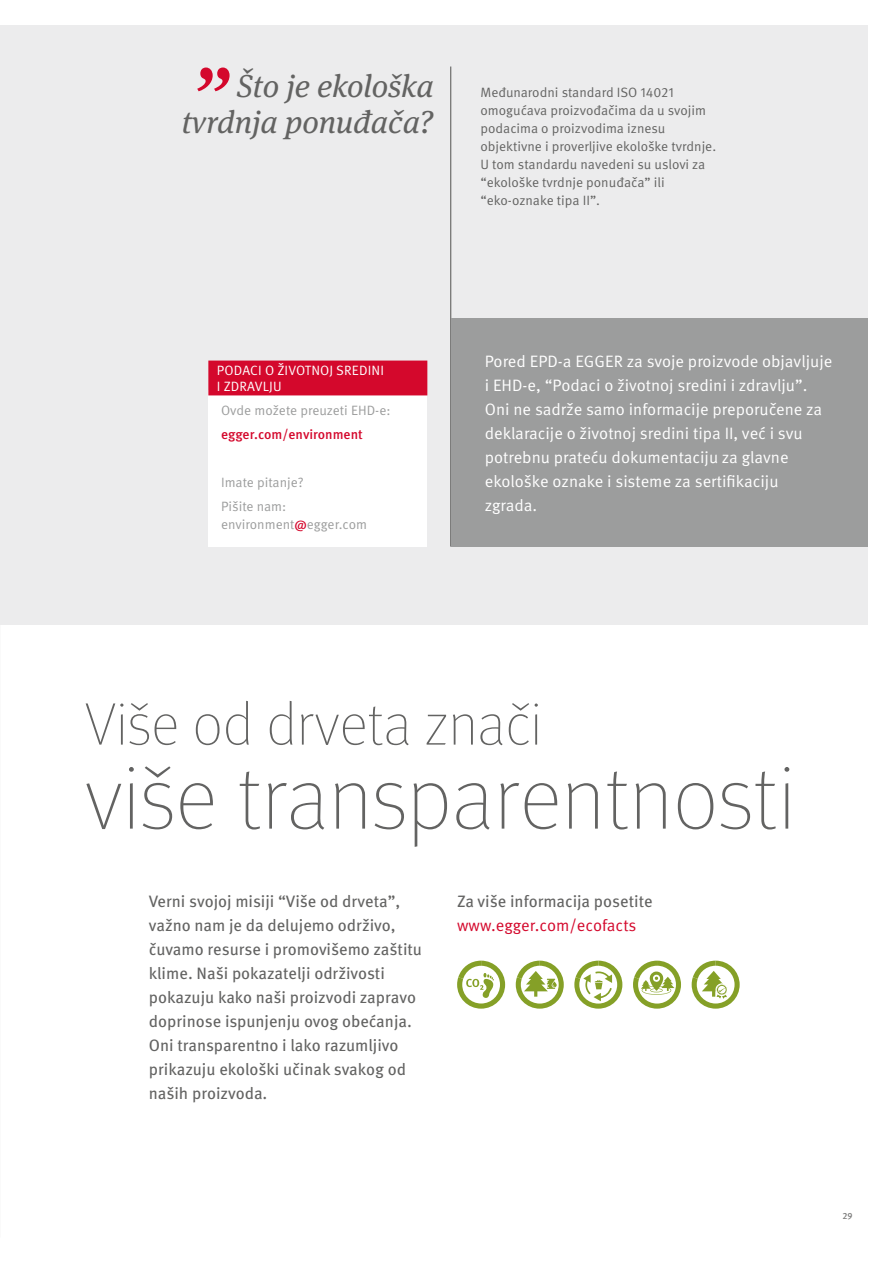
<style>
.page{position:relative;width:893px;height:1263px;background:#fff}
.page>*{position:absolute;margin:0;border:0;box-sizing:border-box;transform-origin:0 0}
.t1{font:100 90px "Meta Pro";letter-spacing:-.005em;color:#636362}
.t2{font:100 60px "Meta Pro";color:#636362}
.t3{font:italic 31.8px/36px "Meta Serif Pro";color:#636362;text-align:right}
.t4{font:16.5px/24px "Meta Pro";color:#636362}
.t5{font:16.5px/24px "Meta Pro";color:#fff}
.t6{font:16.5px "Meta Pro";color:#d4082c}
.t7{font:13.5px/18px "Meta Pro";color:#636362}
.t8{font:13.5px/24px "Meta Pro";color:#9c9d9d}
.t9{font:13.5px/16.2px "Meta Pro";letter-spacing:.01em;color:#fff}
.t10{font:500 13.5px "Meta Pro";color:#d4082c}
.t11{font:500 9px "Meta Pro";color:#7b7b7a}
.s1{font-weight:500;color:#d4082c}
</style>
<div class="page">
<div style="left:0;top:26px;width:867px;height:599px;background:#ececed"></div>
<svg style="left:197px;top:68px;width:33px;height:23px"></svg>
<hr style="left:450px;top:67px;width:1px;height:480px;background:#636362">
<div style="left:451px;top:319px;width:416px;height:228px;background:#9c9d9d"></div>
<div style="left:208px;top:391px;width:219px;height:156px;background:#fff"></div>
<div style="left:208px;top:361px;width:219px;height:34px;background:#d4082c"></div>
<svg style="left:457px;top:961px;width:48px;height:48px"></svg>
<svg style="left:516px;top:961px;width:48px;height:48px"></svg>
<svg style="left:574px;top:961px;width:48px;height:48px"></svg>
<svg style="left:633px;top:961px;width:48px;height:48px"></svg>
<svg style="left:692px;top:961px;width:48px;height:48px"></svg>
<h3 class="t3" style="left:182px;top:66px;width:254px">Što je ekološka tvrdnja ponuđača?</h3>
<p class="t7" style="left:480px;top:83px;width:237px">Međunarodni standard ISO 14021 omogućava proizvođačima da u svojim podacima o proizvodima iznesu objektivne i proverljive ekološke tvrdnje.<br>U tom standardu navedeni su uslovi za “ekološke tvrdnje ponuđača” ili “eko-oznake tipa II”.</p>
<p class="t9" style="left:217px;top:362px;width:169px">PODACI O ŽIVOTNOJ SREDINI<br>I ZDRAVLJU</p>
<p class="t8" style="left:221px;top:398px;width:171px">Ovde možete preuzeti EHD-e:</p>
<p class="t10" style="left:221px;top:425px;width:143px">egger.com/environment</p>
<p class="t8" style="left:221px;top:470px;width:84px">Imate pitanje?<br>Pišite nam:</p>
<p class="t8" style="left:221px;top:512px;width:147px">environment<span class="s1">@</span>egger.com</p>
<p class="t5" style="left:485px;top:349px;width:349px">Pored EPD-a EGGER za svoje proizvode objavljuje i EHD-e, “Podaci o životnoj sredini i zdravlju”.<br>Oni ne sadrže samo informacije preporučene za deklaracije o životnoj sredini tipa II, već i svu potrebnu prateću dokumentaciju za glavne ekološke oznake i sisteme za sertifikaciju zgrada.</p>
<h2 class="t2" style="left:85px;top:683px;width:459px">Više od drveta znači</h2>
<h1 class="t1" style="left:85px;top:736px;width:712px">više transparentnosti</h1>
<p class="t4" style="left:149px;top:889px;width:275px">Verni svojoj misiji “Više od drveta”, važno nam je da delujemo održivo, čuvamo resurse i promovišemo zaštitu klime. Naši pokazatelji održivosti pokazuju kako naši proizvodi zapravo doprinose ispunjenju ovog obećanja.<br>Oni transparentno i lako razumljivo prikazuju ekološki učinak svakog od naših proizvoda.</p>
<p class="t4" style="left:457px;top:889px;width:197px">Za više informacija posetite</p>
<p class="t6" style="left:457px;top:915px;width:181px">www.egger.com/ecofacts</p>
<p class="t11" style="left:842px;top:1210px;width:12px">29</p>
</div>
